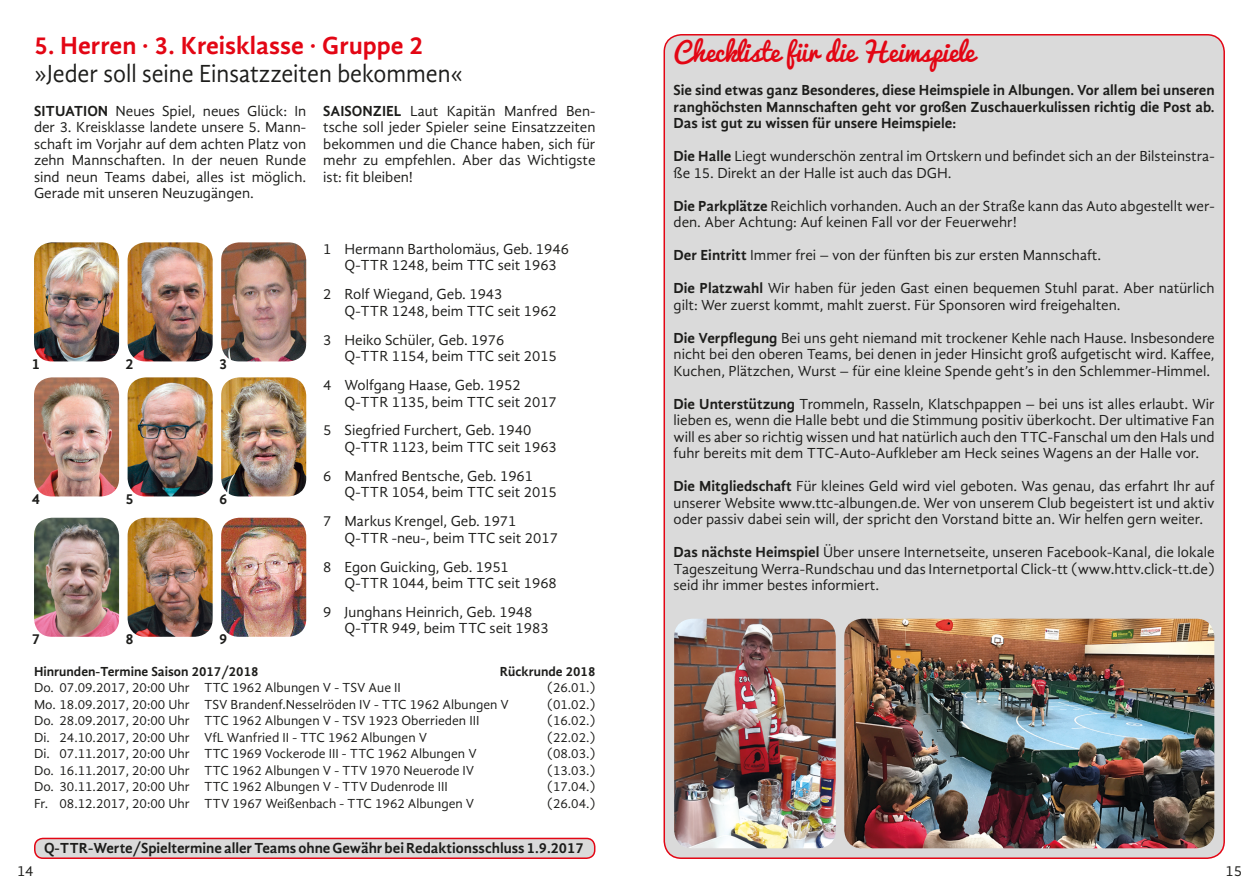
<style>
.page{position:relative;width:1259px;height:893px;background:#fff}
.page>*{position:absolute;margin:0;border:0;box-sizing:border-box;transform-origin:0 0}
.t1{font:25.5px "Gandhi Sans";color:#1d1d1b;scale:.93 1}
.t2{font:700 25.5px "Gandhi Sans";color:#e30614}
.t3{font:25.5px "Pacifico";color:#e30614}
.t4{font:15px/16.5px "Gandhi Sans";color:#1d1d1b}
.t5{font:700 15px/16.5px "Gandhi Sans";color:#1d1d1b;text-align:justify}
.t6{font:13.5px "Gandhi Sans";color:#1d1d1b}
.t7{font:700 13.5px "Gandhi Sans";color:#1d1d1b}
.s1{font-weight:700}
</style>
<div class="page">
<div style="left:664px;top:35px;width:560px;height:823px;background:#dadada;border-radius:17px"></div>
<img style="left:34px;top:242px;width:85px;height:119px">
<img style="left:128px;top:242px;width:85px;height:119px">
<img style="left:221px;top:242px;width:85px;height:119px">
<img style="left:34px;top:377px;width:85px;height:119px">
<img style="left:128px;top:377px;width:85px;height:119px">
<img style="left:221px;top:377px;width:85px;height:119px">
<img style="left:34px;top:518px;width:85px;height:119px">
<img style="left:128px;top:518px;width:85px;height:119px">
<img style="left:221px;top:518px;width:85px;height:119px">
<img style="left:674px;top:619px;width:162px;height:229px">
<img style="left:844px;top:619px;width:370px;height:229px">
<div style="left:35px;top:838px;width:560px;height:20px;background:#dadada;border-radius:8px"></div>
<div style="left:34px;top:838px;width:561px;height:21px;border:2px solid #e30614;border-radius:8px"></div>
<h1 class="t2" style="left:34px;top:30px;width:391px">5. Herren · 3. Kreisklasse · Gruppe 2</h1>
<h1 class="t1" style="left:34px;top:59px;width:463px">»Jeder soll seine Einsatzzeiten bekommen«</h1>
<p class="t4" style="left:34px;top:102px;width:274px;text-align:justify"><span class="s1">SITUATION</span> Neues Spiel, neues Glück: In der 3. Kreisklasse landete unsere 5. Mann&shy;schaft im Vorjahr auf dem achten Platz von zehn Mannschaften. In der neuen Runde sind neun Teams dabei, alles ist möglich.<br>Gerade mit unseren Neuzugängen.</p>
<p class="t4" style="left:323px;top:102px;width:274px;text-align:justify"><span class="s1">SAISONZIEL</span> Laut Kapitän Manfred Ben&shy;tsche soll jeder Spieler seine Einsatzzeiten bekommen und die Chance haben, sich für mehr zu empfehlen. Aber das Wichtigste ist: fit bleiben!</p>
<p class="t5" style="left:32px;top:355px;width:10px">1</p>
<p class="t5" style="left:125px;top:355px;width:10px">2</p>
<p class="t5" style="left:219px;top:355px;width:10px">3</p>
<p class="t5" style="left:32px;top:490px;width:10px">4</p>
<p class="t5" style="left:125px;top:490px;width:10px">5</p>
<p class="t5" style="left:219px;top:490px;width:10px">6</p>
<p class="t5" style="left:32px;top:631px;width:10px">7</p>
<p class="t5" style="left:125px;top:631px;width:10px">8</p>
<p class="t5" style="left:219px;top:631px;width:10px">9</p>
<p class="t4" style="left:344px;top:241px;width:226px;text-indent:-21px">1 Hermann Bartholomäus, Geb. 1946<br>Q-TTR 1248, beim TTC seit 1963</p>
<p class="t4" style="left:344px;top:286px;width:214px;text-indent:-21px">2 Rolf Wiegand, Geb. 1943<br>Q-TTR 1248, beim TTC seit 1962</p>
<p class="t4" style="left:344px;top:331px;width:214px;text-indent:-21px">3 Heiko Schüler, Geb. 1976<br>Q-TTR 1154, beim TTC seit 2015</p>
<p class="t4" style="left:344px;top:377px;width:214px;text-indent:-21px">4 Wolfgang Haase, Geb. 1952<br>Q-TTR 1135, beim TTC seit 2017</p>
<p class="t4" style="left:344px;top:422px;width:214px;text-indent:-21px">5 Siegfried Furchert, Geb. 1940<br>Q-TTR 1123, beim TTC seit 1963</p>
<p class="t4" style="left:344px;top:467px;width:214px;text-indent:-21px">6 Manfred Bentsche, Geb. 1961<br>Q-TTR 1054, beim TTC seit 2015</p>
<p class="t4" style="left:344px;top:513px;width:215px;text-indent:-21px">7 Markus Krengel, Geb. 1971<br>Q-TTR -neu-, beim TTC seit 2017</p>
<p class="t4" style="left:344px;top:558px;width:214px;text-indent:-21px">8 Egon Guicking, Geb. 1951<br>Q-TTR 1044, beim TTC seit 1968</p>
<p class="t4" style="left:344px;top:604px;width:206px;text-indent:-21px">9 Junghans Heinrich, Geb. 1948<br>Q-TTR 949, beim TTC seit 1983</p>
<p class="t7" style="left:34px;top:663px;width:226px">Hinrunden-Termine Saison 2017/2018</p>
<p class="t7" style="left:500px;top:663px;width:97px">Rückrunde 2018</p>
<p class="t6" style="left:34px;top:680px;width:368px">Do. 07.09.2017, 20:00 Uhr TTC 1962 Albungen V - TSV Aue II</p>
<p class="t6" style="left:547px;top:680px;width:50px">(26.01.)</p>
<p class="t6" style="left:34px;top:697px;width:476px">Mo. 18.09.2017, 20:00 Uhr TSV Brandenf.Nesselröden IV - TTC 1962 Albungen V</p>
<p class="t6" style="left:547px;top:697px;width:50px">(01.02.)</p>
<p class="t6" style="left:34px;top:713px;width:447px">Do. 28.09.2017, 20:00 Uhr TTC 1962 Albungen V - TSV 1923 Oberrieden III</p>
<p class="t6" style="left:547px;top:713px;width:50px">(16.02.)</p>
<p class="t6" style="left:34px;top:730px;width:395px">Di. 24.10.2017, 20:00 Uhr VfL Wanfried II - TTC 1962 Albungen V</p>
<p class="t6" style="left:547px;top:730px;width:50px">(22.02.)</p>
<p class="t6" style="left:34px;top:746px;width:444px">Di. 07.11.2017, 20:00 Uhr TTC 1969 Vockerode III - TTC 1962 Albungen V</p>
<p class="t6" style="left:547px;top:746px;width:50px">(08.03.)</p>
<p class="t6" style="left:34px;top:763px;width:442px">Do. 16.11.2017, 20:00 Uhr TTC 1962 Albungen V - TTV 1970 Neuerode IV</p>
<p class="t6" style="left:547px;top:763px;width:50px">(13.03.)</p>
<p class="t6" style="left:34px;top:779px;width:415px">Do. 30.11.2017, 20:00 Uhr TTC 1962 Albungen V - TTV Dudenrode III</p>
<p class="t6" style="left:547px;top:779px;width:50px">(17.04.)</p>
<p class="t6" style="left:34px;top:796px;width:442px">Fr. 08.12.2017, 20:00 Uhr TTV 1967 Weißenbach - TTC 1962 Albungen V</p>
<p class="t6" style="left:547px;top:796px;width:50px">(26.04.)</p>
<p class="t4" style="left:17px;top:862px;width:18px">14</p>
<p class="t5" style="left:44px;top:840px;width:541px">Q-TTR-Werte/Spieltermine aller Teams ohne Gewähr bei Redaktionsschluss 1.9.2017</p>
<h1 class="t3" style="left:673px;top:30px;width:302px">Checkliste für die Heimspiele</h1>
<p class="t5" style="left:673px;top:82px;width:542px">Sie sind etwas ganz Besonderes, diese Heimspiele in Albungen. Vor allem bei unseren ranghöchsten Mannschaften geht vor großen Zuschauerkulissen richtig die Post ab.<br>Das ist gut zu wissen für unsere Heimspiele:</p>
<p class="t4" style="left:673px;top:148px;width:543px"><span class="s1">Die Halle</span> Liegt wunderschön zentral im Ortskern und befindet sich an der Bilsteinstra&shy;ße 15. Direkt an der Halle ist auch das DGH.</p>
<p class="t4" style="left:673px;top:197px;width:543px"><span class="s1">Die Parkplätze</span> Reichlich vorhanden. Auch an der Straße kann das Auto abgestellt wer&shy;den. Aber Achtung: Auf keinen Fall vor der Feuerwehr!</p>
<p class="t4" style="left:673px;top:247px;width:429px"><span class="s1">Der Eintritt</span> Immer frei – von der fünften bis zur ersten Mannschaft.</p>
<p class="t4" style="left:673px;top:280px;width:542px"><span class="s1">Die Platzwahl</span> Wir haben für jeden Gast einen bequemen Stuhl parat. Aber natürlich gilt: Wer zuerst kommt, mahlt zuerst. Für Sponsoren wird freigehalten.</p>
<p class="t4" style="left:673px;top:329px;width:543px;text-align:justify"><span class="s1">Die Verpflegung</span> Bei uns geht niemand mit trockener Kehle nach Hause. Insbesondere nicht bei den oberen Teams, bei denen in jeder Hinsicht groß aufgetischt wird. Kaffee, Kuchen, Plätzchen, Wurst – für eine kleine Spende geht’s in den Schlemmer-Himmel.</p>
<p class="t4" style="left:673px;top:395px;width:543px;text-align:justify"><span class="s1">Die Unterstützung</span> Trommeln, Rasseln, Klatschpappen – bei uns ist alles erlaubt. Wir lieben es, wenn die Halle bebt und die Stimmung positiv überkocht. Der ultimative Fan will es aber so richtig wissen und hat natürlich auch den TTC-Fanschal um den Hals und fuhr bereits mit dem TTC-Auto-Aufkleber am Heck seines Wagens an der Halle vor.</p>
<p class="t4" style="left:673px;top:478px;width:543px;text-align:justify"><span class="s1">Die Mitgliedschaft</span> Für kleines Geld wird viel geboten. Was genau, das erfahrt Ihr auf unserer Website www.ttc-albungen.de. Wer von unserem Club begeistert ist und aktiv oder passiv dabei sein will, der spricht den Vorstand bitte an. Wir helfen gern weiter.</p>
<p class="t4" style="left:673px;top:544px;width:543px;text-align:justify"><span class="s1">Das nächste Heimspiel</span> Über unsere Internetseite, unseren Facebook-Kanal, die lokale Tageszeitung Werra-Rundschau und das Internetportal Click-tt (www.httv.click-tt.de) seid ihr immer bestes informiert.</p>
<p class="t4" style="left:1225px;top:862px;width:18px">15</p>
</div>
